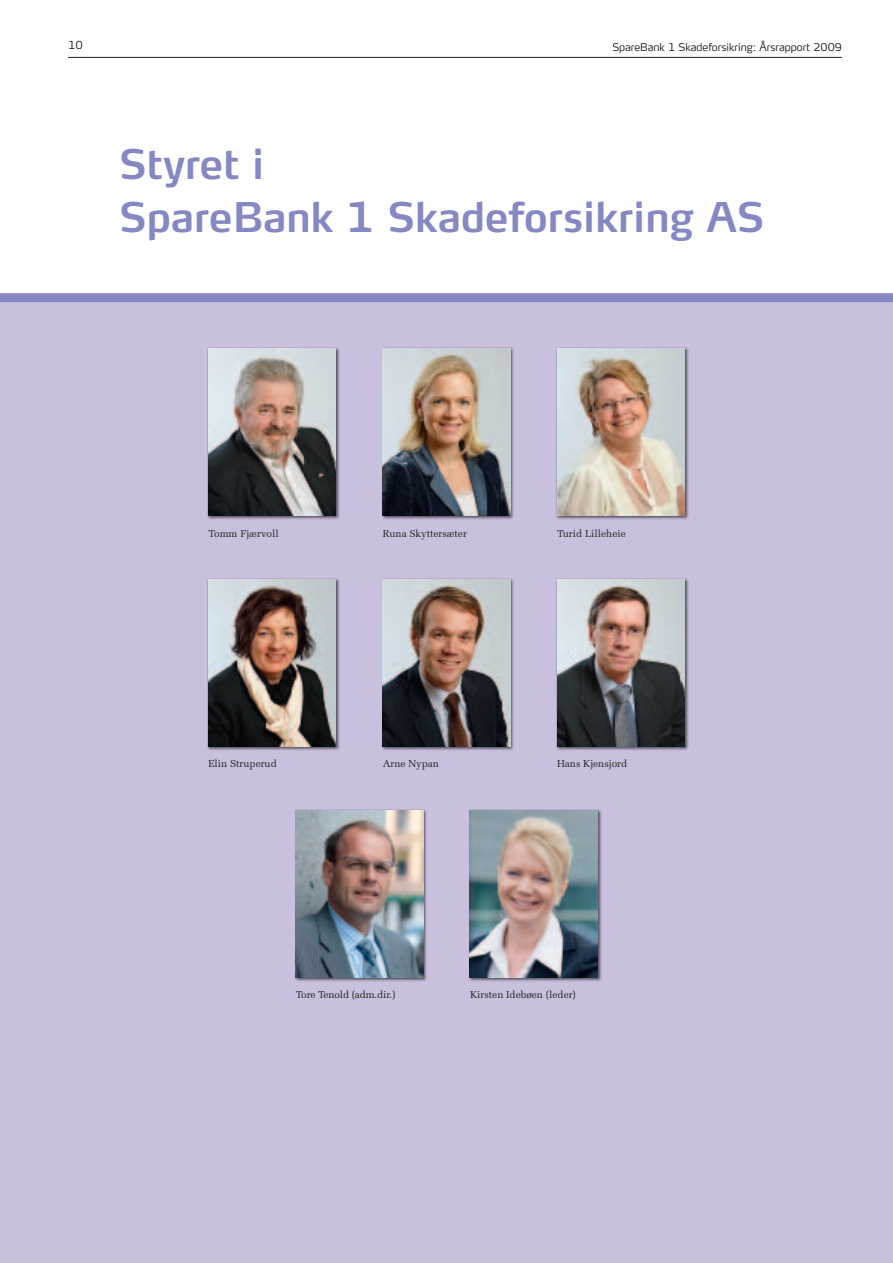
<style>
.page{position:relative;width:893px;height:1263px;background:#fff}
.page>*{position:absolute;margin:0;border:0;box-sizing:border-box;transform-origin:0 0}
.t1{font:600 40.5px/52.5px "Max TF";color:#8588c2}
.t2{font:300 10.95px "Max TF";color:#231f20}
.t3{font:300 10.5px "Max TF";color:#231f20}
.t4{font:10.05px "Melior";color:#231f20}
</style>
<div class="page">
<div style="left:0;top:298px;width:893px;height:965px;background:#c9c0dd"></div>
<hr style="left:68px;top:57px;width:774px;height:1px;background:#231f20">
<img style="left:295px;top:809px;width:132px;height:173px">
<img style="left:296px;top:811px;width:127px;height:167px">
<img style="left:382px;top:347px;width:132px;height:173px">
<img style="left:383px;top:349px;width:127px;height:167px">
<img style="left:556px;top:347px;width:133px;height:173px">
<img style="left:557px;top:349px;width:128px;height:167px">
<img style="left:207px;top:578px;width:133px;height:173px">
<img style="left:208px;top:579px;width:128px;height:167px">
<img style="left:207px;top:347px;width:133px;height:173px">
<img style="left:208px;top:349px;width:128px;height:167px">
<img style="left:382px;top:578px;width:132px;height:173px">
<img style="left:383px;top:579px;width:127px;height:167px">
<img style="left:469px;top:809px;width:133px;height:173px">
<img style="left:470px;top:811px;width:127px;height:167px">
<img style="left:556px;top:578px;width:133px;height:173px">
<img style="left:557px;top:579px;width:128px;height:167px">
<div style="left:0;top:293px;width:893px;height:9px;background:#8588c2"></div>
<p class="t2" style="left:68px;top:40px;width:16px">10</p>
<p class="t3" style="left:612px;top:43px;width:231px">SpareBank 1 Skadeforsikring: Årsrapport 2009</p>
<h1 class="t1" style="left:119px;top:142px;width:647px">Styret i<br>SpareBank 1 Skadeforsikring AS</h1>
<p class="t4" style="left:208px;top:527px;width:72px">Tomm Fjærvoll</p>
<p class="t4" style="left:383px;top:527px;width:86px">Runa Skyttersæter</p>
<p class="t4" style="left:557px;top:527px;width:70px">Turid Lilleheie</p>
<p class="t4" style="left:208px;top:758px;width:70px">Elin Struperud</p>
<p class="t4" style="left:383px;top:758px;width:58px">Arne Nypan</p>
<p class="t4" style="left:557px;top:758px;width:72px">Hans Kjensjord</p>
<p class="t4" style="left:296px;top:989px;width:101px">Tore Tenold (adm.dir.)</p>
<p class="t4" style="left:470px;top:989px;width:107px">Kirsten Idebøen (leder)</p>
</div>
